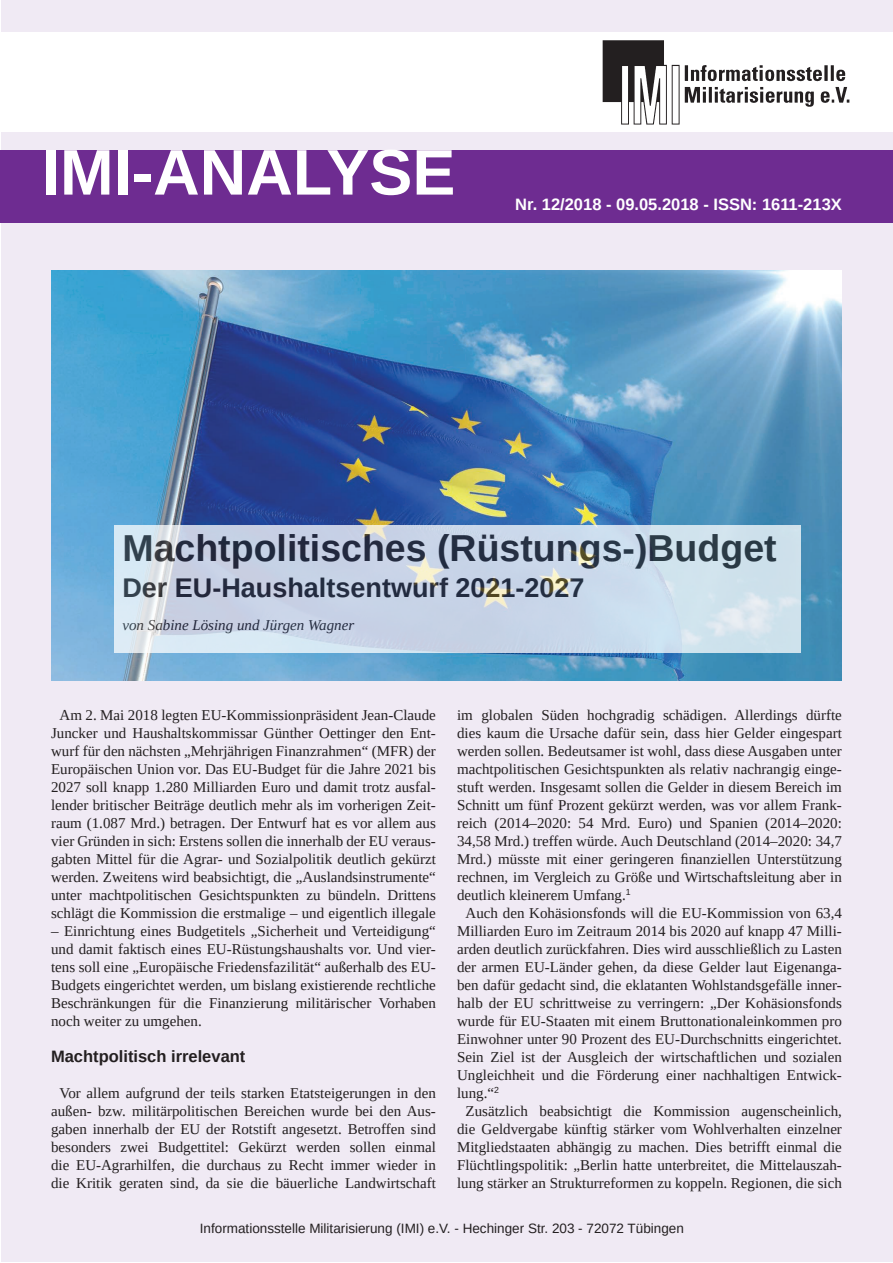
<style>
.page{position:relative;width:893px;height:1263px;background:#fff}
.page>*{position:absolute;margin:0;border:0;box-sizing:border-box;transform-origin:0 0}
.t1{font:700 64.5px "Liberation Sans";color:#fff}
.t2{font:700 37.5px "Liberation Sans";color:#231f20}
.t3{font:700 27px "Liberation Sans";color:#231f20}
.t4{font:700 16.5px "Liberation Sans";color:#fff}
.t5{font:700 16.5px "Liberation Sans";color:#231f20}
.t6{font:15px/18px "Liberation Serif";color:#231f20;text-align:center}
.t7{font:italic 15px "Liberation Serif";color:#231f20}
.t8{font:13.5px "Liberation Sans";color:#231f20}
</style>
<div class="page">
<div style="left:1px;top:1px;width:891px;height:1261px;background:#f0eaf4"></div>
<img style="left:51px;top:270px;width:791px;height:410px">
<svg style="left:114px;top:525px;width:686px;height:128px;background:#cddae9"></svg>
<div style="left:0;top:32px;width:893px;height:100px;background:#fff"></div>
<div style="left:0;top:150px;width:893px;height:73px;background:#6e2c91"></div>
<img style="left:602px;top:40px;width:248px;height:85px">
<h1 class="t1" style="left:42px;top:128px;width:415px">IMI-ANALYSE</h1>
<p class="t4" style="left:515px;top:193px;width:328px">Nr. 12/2018 - 09.05.2018 - ISSN: 1611-213X</p>
<h2 class="t2" style="left:122px;top:522px;width:656px">Machtpolitisches (Rüstungs-)Budget</h2>
<h3 class="t3" style="left:122px;top:569px;width:464px">Der EU-Haushaltsentwurf 2021-2027</h3>
<p class="t7" style="left:122px;top:615px;width:233px">von Sabine Lösing und Jürgen Wagner</p>
<p class="t6" style="left:457px;top:706px;width:386px">im globalen Süden hochgradig schädigen. Allerdings dürfte</p>
<p class="t6" style="left:457px;top:724px;width:386px">dies kaum die Ursache dafür sein, dass hier Gelder eingespart</p>
<p class="t6" style="left:457px;top:742px;width:386px">werden sollen. Bedeutsamer ist wohl, dass diese Ausgaben unter</p>
<p class="t6" style="left:457px;top:760px;width:386px">machtpolitischen Gesichtspunkten als relativ nachrangig einge-</p>
<p class="t6" style="left:457px;top:778px;width:386px">stuft werden. Insgesamt sollen die Gelder in diesem Bereich im</p>
<p class="t6" style="left:457px;top:796px;width:386px">Schnitt um fünf Prozent gekürzt werden, was vor allem Frank-</p>
<p class="t6" style="left:457px;top:814px;width:386px">reich (2014–2020: 54 Mrd. Euro) und Spanien (2014–2020:</p>
<p class="t6" style="left:457px;top:832px;width:386px">34,58 Mrd.) treffen würde. Auch Deutschland (2014–2020: 34,7</p>
<p class="t6" style="left:457px;top:850px;width:386px">Mrd.) müsste mit einer geringeren finanziellen Unterstützung</p>
<p class="t6" style="left:457px;top:868px;width:386px">rechnen, im Vergleich zu Größe und Wirtschaftsleitung aber in</p>
<p class="t6" style="left:457px;top:886px;width:175px">deutlich kleinerem Umfang.<sup>1</sup></p>
<p class="t6" style="left:466px;top:904px;width:378px">Auch den Kohäsionsfonds will die EU-Kommission von 63,4</p>
<p class="t6" style="left:457px;top:922px;width:386px">Milliarden Euro im Zeitraum 2014 bis 2020 auf knapp 47 Milli-</p>
<p class="t6" style="left:457px;top:940px;width:386px">arden deutlich zurückfahren. Dies wird ausschließlich zu Lasten</p>
<p class="t6" style="left:457px;top:958px;width:386px">der armen EU-Länder gehen, da diese Gelder laut Eigenanga-</p>
<p class="t6" style="left:457px;top:976px;width:386px">ben dafür gedacht sind, die eklatanten Wohlstandsgefälle inner-</p>
<p class="t6" style="left:457px;top:994px;width:386px">halb der EU schrittweise zu verringern: „Der Kohäsionsfonds</p>
<p class="t6" style="left:457px;top:1012px;width:386px">wurde für EU-Staaten mit einem Bruttonationaleinkommen pro</p>
<p class="t6" style="left:457px;top:1030px;width:386px">Einwohner unter 90 Prozent des EU-Durchschnitts eingerichtet.</p>
<p class="t6" style="left:457px;top:1048px;width:386px">Sein Ziel ist der Ausgleich der wirtschaftlichen und sozialen</p>
<p class="t6" style="left:457px;top:1066px;width:386px">Ungleichheit und die Förderung einer nachhaltigen Entwick-</p>
<p class="t6" style="left:457px;top:1084px;width:43px">lung.“<sup>2</sup></p>
<p class="t6" style="left:466px;top:1102px;width:378px">Zusätzlich beabsichtigt die Kommission augenscheinlich,</p>
<p class="t6" style="left:457px;top:1120px;width:386px">die Geldvergabe künftig stärker vom Wohlverhalten einzelner</p>
<p class="t6" style="left:457px;top:1138px;width:386px">Mitgliedstaaten abhängig zu machen. Dies betrifft einmal die</p>
<p class="t6" style="left:457px;top:1156px;width:386px">Flüchtlingspolitik: „Berlin hatte unterbreitet, die Mittelauszah-</p>
<p class="t6" style="left:457px;top:1174px;width:386px">lung stärker an Strukturreformen zu koppeln. Regionen, die sich</p>
<p class="t8" style="left:200px;top:1220px;width:485px">Informationsstelle Militarisierung (IMI) e.V. - Hechinger Str. 203 - 72072 Tübingen</p>
<p class="t6" style="left:51px;top:706px;width:386px">Am 2. Mai 2018 legten EU-Kommissionpräsident Jean-Claude Juncker und Haushaltskommissar Günther Oettinger den Ent&shy;wurf für den nächsten „Mehrjährigen Finanzrahmen“ (MFR) der Europäischen Union vor. Das EU-Budget für die Jahre 2021 bis 2027 soll knapp 1.280 Milliarden Euro und damit trotz ausfal&shy;lender britischer Beiträge deutlich mehr als im vorherigen Zeit&shy;raum (1.087 Mrd.) betragen. Der Entwurf hat es vor allem aus vier Gründen in sich: Erstens sollen die innerhalb der EU veraus&shy;gabten Mittel für die Agrar- und Sozialpolitik deutlich gekürzt werden. Zweitens wird beabsichtigt, die „Auslandsinstrumente“ unter machtpolitischen Gesichtspunkten zu bündeln. Drittens schlägt die Kommission die erstmalige – und eigentlich illegale</p>
<p class="t6" style="left:51px;top:922px;width:386px;text-align:justify">– Einrichtung eines Budgetitels „Sicherheit und Verteidigung“ und damit faktisch eines EU-Rüstungshaushalts vor. Und vier&shy;tens soll eine „Europäische Friedensfazilität“ außerhalb des EU-Budgets eingerichtet werden, um bislang existierende rechtliche Beschränkungen für die Finanzierung militärischer Vorhaben noch weiter zu umgehen.</p>
<p class="t5" style="left:51px;top:1045px;width:196px">Machtpolitisch irrelevant</p>
<p class="t6" style="left:51px;top:1084px;width:386px">Vor allem aufgrund der teils starken Etatsteigerungen in den außen- bzw. militärpolitischen Bereichen wurde bei den Aus&shy;gaben innerhalb der EU der Rotstift angesetzt. Betroffen sind besonders zwei Budgettitel: Gekürzt werden sollen einmal die EU-Agrarhilfen, die durchaus zu Recht immer wieder in die Kritik geraten sind, da sie die bäuerliche Landwirtschaft</p>
</div>
